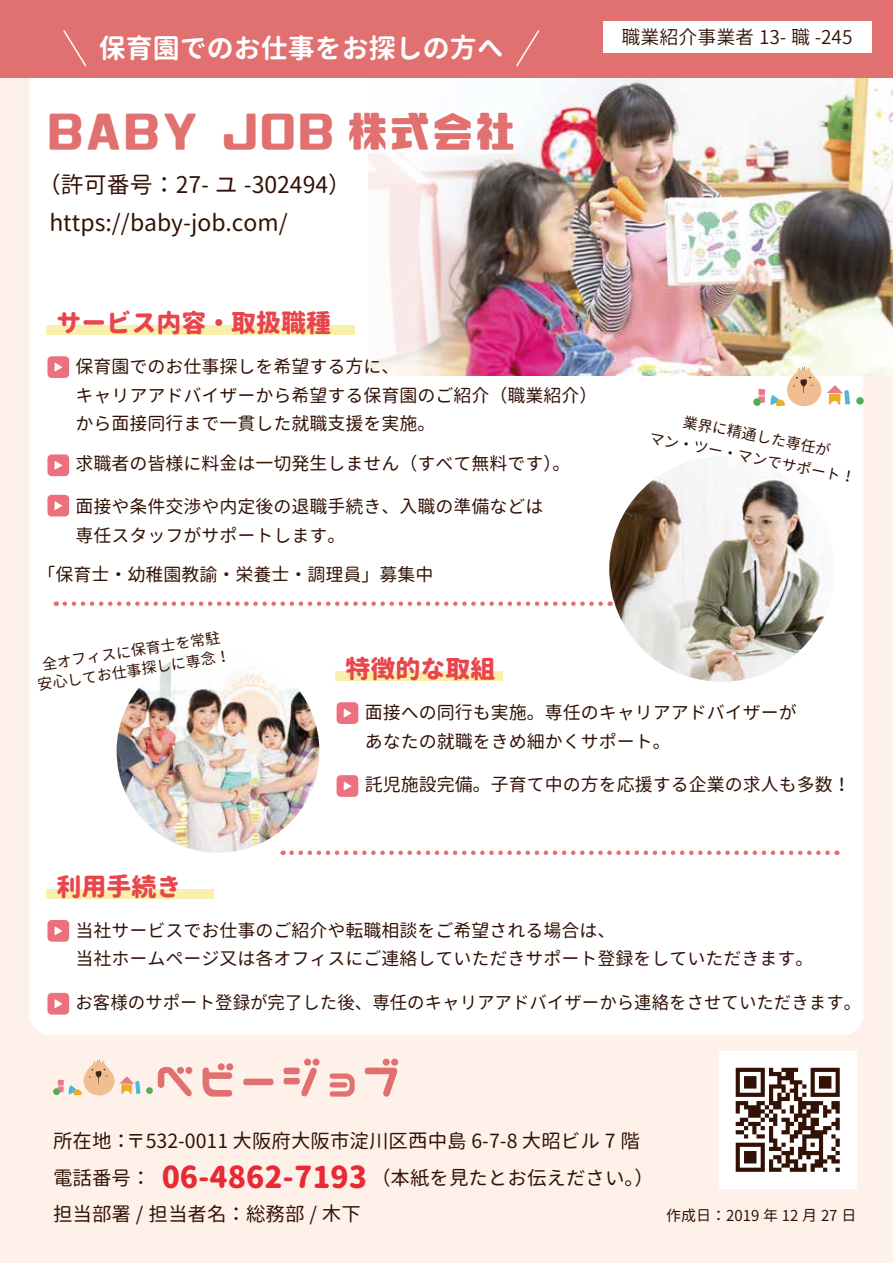
<style>
.page{position:relative;width:893px;height:1263px;background:#fff}
.page>*{position:absolute;margin:0;border:0;box-sizing:border-box;transform-origin:0 0}
.t1{font:42.75px "CP Revenge";color:#e17070}
.t2{font:700 27px "Gen Jyuu Gothic X";color:#fff}
.t3{font:800 24.9px "Gen Jyuu Gothic X";color:#e9454d}
.t4{font:22.95px "Gen Jyuu Gothic X";color:#331206}
.t5{font:19.5px/36.8px "Gen Jyuu Gothic X";color:#331206}
.t6{font:18.9px "Gen Jyuu Gothic X";color:#331206}
.t7{font:18px/28.5px "Gen Jyuu Gothic X";color:#331206}
.t8{font:15px/19.5px "Gen Jyuu Gothic X";color:#331206;text-align:center}
.s1{font-weight:800;font-size:30px;color:#e72b35}
</style>
<div class="page">
<div style="left:0;top:50px;width:893px;height:1213px;background:#fef1e9"></div>
<div style="left:29px;top:50px;width:835px;height:985px;background:#fff;border-radius:21px"></div>
<img style="left:369px;top:78px;width:524px;height:329px">
<svg style="left:330px;top:1073px;width:25px;height:23px"></svg>
<div style="left:243px;top:1078px;width:30px;height:7px;background:#e17070;border-radius:3px"></div>
<svg style="left:158px;top:1067px;width:34px;height:30px"></svg>
<div style="left:177px;top:1067px;width:7px;height:7px;background:#e17070;border-radius:50%"></div>
<div style="left:185px;top:1067px;width:7px;height:7px;background:#e17070;border-radius:50%"></div>
<svg style="left:203px;top:1067px;width:29px;height:30px"></svg>
<div style="left:218px;top:1063px;width:7px;height:7px;background:#e17070;border-radius:50%"></div>
<div style="left:226px;top:1063px;width:7px;height:7px;background:#e17070;border-radius:50%"></div>
<div style="left:284px;top:1068px;width:16px;height:6px;background:#e17070;border-radius:3px"></div>
<div style="left:284px;top:1078px;width:16px;height:6px;background:#e17070;border-radius:3px"></div>
<svg style="left:301px;top:1067px;width:16px;height:30px"></svg>
<div style="left:304px;top:1058px;width:7px;height:8px;background:#e17070;border-radius:50%"></div>
<div style="left:312px;top:1058px;width:8px;height:8px;background:#e17070;border-radius:50%"></div>
<svg style="left:365px;top:1067px;width:33px;height:30px"></svg>
<div style="left:383px;top:1058px;width:7px;height:8px;background:#e17070;border-radius:50%"></div>
<div style="left:391px;top:1058px;width:7px;height:8px;background:#e17070;border-radius:50%"></div>
<div style="left:146px;top:1087px;width:7px;height:7px;background:#53ac58;border-radius:50%"></div>
<svg style="left:53px;top:1060px;width:87px;height:35px"></svg>
<div style="left:719px;top:1051px;width:137px;height:137px;background:#fff"></div>
<svg style="left:736px;top:1068px;width:104px;height:104px"></svg>
<div style="left:0;top:0;width:893px;height:78px;background:#e17070"></div>
<img style="left:117px;top:650px;width:202px;height:203px;border-radius:101px">
<div style="left:336px;top:671px;width:167px;height:10px;background:#f9f0ab"></div>
<div style="left:337px;top:702px;width:21px;height:22px;background:#ec717e;border-radius:4px"></div>
<svg style="left:344px;top:709px;width:7px;height:8px"></svg>
<div style="left:337px;top:775px;width:21px;height:22px;background:#ec717e;border-radius:4px"></div>
<svg style="left:344px;top:782px;width:7px;height:8px"></svg>
<div style="left:46px;top:325px;width:308px;height:10px;background:#f9f0ab"></div>
<div style="left:47px;top:356px;width:22px;height:22px;background:#ec717e;border-radius:4px"></div>
<svg style="left:55px;top:363px;width:7px;height:8px"></svg>
<div style="left:47px;top:454px;width:22px;height:22px;background:#ec717e;border-radius:4px"></div>
<svg style="left:55px;top:461px;width:7px;height:9px"></svg>
<div style="left:47px;top:495px;width:22px;height:21px;background:#ec717e;border-radius:4px"></div>
<svg style="left:55px;top:501px;width:7px;height:9px"></svg>
<div style="left:46px;top:889px;width:167px;height:10px;background:#f9f0ab"></div>
<div style="left:47px;top:920px;width:22px;height:22px;background:#ec717e;border-radius:4px"></div>
<svg style="left:55px;top:926px;width:7px;height:9px"></svg>
<div style="left:47px;top:993px;width:22px;height:21px;background:#ec717e;border-radius:4px"></div>
<svg style="left:55px;top:999px;width:7px;height:9px"></svg>
<svg style="left:65px;top:601px;width:546px;height:5px"></svg>
<svg style="left:292px;top:850px;width:545px;height:5px"></svg>
<svg style="left:63px;top:30px;width:24px;height:37px"></svg>
<svg style="left:516px;top:30px;width:23px;height:37px"></svg>
<div style="left:603px;top:21px;width:268px;height:31px;background:#fff"></div>
<svg style="left:368px;top:105px;width:152px;height:54px"></svg>
<img style="left:609px;top:456px;width:226px;height:226px;border-radius:113px">
<svg style="left:827px;top:385px;width:23px;height:20px"></svg>
<div style="left:856px;top:397px;width:8px;height:8px;background:#53ac58;border-radius:50%"></div>
<svg style="left:753px;top:367px;width:68px;height:39px"></svg>
<h2 class="t2" style="left:99px;top:29px;width:407px">保育園でのお仕事をお探しの方へ</h2>
<p class="t6" style="left:622px;top:23px;width:232px">職業紹介事業者 13- 職 -245</p>
<h1 class="t1" style="left:46px;top:111px;width:472px">BABY JOB 株式会社</h1>
<p class="t4" style="left:38px;top:168px;width:315px">（許可番号：27- ユ -302494）</p>
<p class="t4" style="left:49px;top:206px;width:240px">https://baby-job.com/</p>
<h3 class="t3" style="left:56px;top:304px;width:276px">サービス内容・取扱職種</h3>
<p class="t7" style="left:76px;top:352px;width:524px">保育園でのお仕事探しを希望する方に、<br>キャリアアドバイザーから希望する保育園のご紹介（職業紹介）から面接同行まで一貫した就職支援を実施。</p>
<p class="t7" style="left:76px;top:449px;width:497px">求職者の皆様に料金は一切発生しません（すべて無料です）。</p>
<p class="t7" style="left:76px;top:492px;width:470px">面接や条件交渉や内定後の退職手続き、入職の準備などは専任スタッフがサポートします。</p>
<p class="t7" style="left:37px;top:559px;width:398px">「保育士・幼稚園教諭・栄養士・調理員」募集中</p>
<p class="t8" style="left:656px;top:404px;width:211px;line-height:22.2px;rotate:11deg">業界に精通した専任が<br>マン・ツー・マンでサポート！</p>
<p class="t8" style="left:33px;top:656px;width:196px;rotate:-9deg">全オフィスに保育士を常駐安心してお仕事探しに専念！</p>
<h3 class="t3" style="left:346px;top:650px;width:151px">特徴的な取組</h3>
<p class="t7" style="left:365px;top:698px;width:434px">面接への同行も実施。専任のキャリアアドバイザーがあなたの就職をきめ細かくサポート。</p>
<p class="t7" style="left:365px;top:770px;width:488px">託児施設完備。子育て中の方を応援する企業の求人も多数！</p>
<h3 class="t3" style="left:56px;top:868px;width:126px">利用手続き</h3>
<p class="t7" style="left:76px;top:915px;width:740px">当社サービスでお仕事のご紹介や転職相談をご希望される場合は、<br>当社ホームページ又は各オフィスにご連絡していただきサポート登録をしていただきます。</p>
<p class="t7" style="left:76px;top:987px;width:787px">お客様のサポート登録が完了した後、専任のキャリアアドバイザーから連絡をさせていただきます。</p>
<p class="t5" style="left:53px;top:1122px;width:602px">所在地：〒532-0011 大阪府大阪市淀川区西中島 6-7-8 大昭ビル 7 階電話番号： <span class="s1">06-4862-7193</span> （本紙を見たとお伝えださい。）担当部署 / 担当者名：総務部 / 木下</p>
<p class="t8" style="left:666px;top:1206px;width:192px">作成日：2019 年 12 月 27 日</p>
</div>
